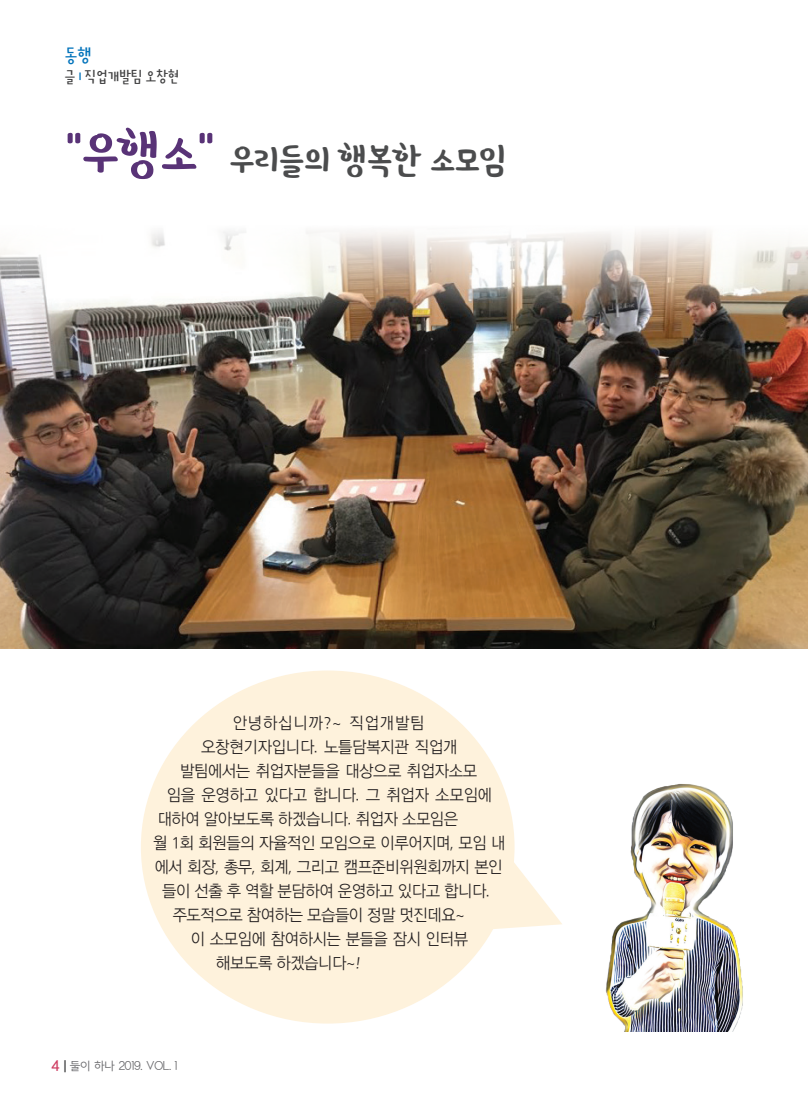
<style>
.page{position:relative;width:808px;height:1106px;background:#fff}
.page>*{position:absolute;margin:0;border:0;box-sizing:border-box;transform-origin:0 0}
.t1{font:37.5px "THE Choco B";letter-spacing:-.02em;color:#4b4c4d}
.t2{font:19.5px "THE Minitoy";color:#0273bb;scale:.95 1}
.t3{font:16.5px "THE Lux Go R";letter-spacing:-.03em;color:#231f20;scale:.95 1}
.t4{font:16.5px "THE Lux Go R";letter-spacing:.045em;color:#231f20;scale:.95 1}
.t5{font:16.5px "THE Minitoy";letter-spacing:-.02em;color:#3e3e3f;scale:.95 1}
.t6{font:11.25px "THE Jung 130";letter-spacing:-.05em;color:#636366}
.s1{color:#0273bb}
.s2{font-size:55.5px;color:#593377}
.s3{font-family:"THE Jung 150";font-size:13.5px;color:#ce3d62}
.s4{font-family:"THE Jung 150";font-size:13.5px;color:#4b4c4d}
</style>
<div class="page">
<img style="left:0;top:231px;width:808px;height:417px">
<img style="left:605px;top:784px;width:138px;height:248px">
<svg style="left:487px;top:758px;width:75px;height:180px"></svg>
<div style="left:141px;top:670px;width:373px;height:353px;background:#fef2dc;border-radius:50%"></div>
<p class="t2" style="left:64px;top:43px;width:31px">동행</p>
<p class="t5" style="left:64px;top:66px;width:123px">글 <span class="s1">|</span> 직업개발팀 오창현</p>
<h1 class="t1" style="left:64px;top:138px;width:445px"><span class="s2">“우행소”</span> 우리들의 행복한 소모임</h1>
<p class="t4" style="left:233px;top:714px;width:204px">안녕하십니까?~ 직업개발팀</p>
<p class="t3" style="left:201px;top:738px;width:271px">오창현기자입니다. 노틀담복지관 직업개</p>
<p class="t3" style="left:180px;top:762px;width:314px">발팀에서는 취업자분들을 대상으로 취업자소모</p>
<p class="t3" style="left:167px;top:786px;width:344px">임을 운영하고 있다고 합니다. 그 취업자 소모임에</p>
<p class="t3" style="left:158px;top:810px;width:318px">대하여 알아보도록 하겠습니다. 취업자 소모임은</p>
<p class="t3" style="left:153px;top:834px;width:373px">월 1회 회원들의 자율적인 모임으로 이루어지며, 모임 내</p>
<p class="t3" style="left:155px;top:858px;width:368px">에서 회장, 총무, 회계, 그리고 캠프준비위원회까지 본인</p>
<p class="t3" style="left:162px;top:882px;width:347px">들이 선출 후 역할 분담하여 운영하고 있다고 합니다.</p>
<p class="t3" style="left:173px;top:906px;width:309px">주도적으로 참여하는 모습들이 정말 멋진데요~</p>
<p class="t3" style="left:191px;top:930px;width:294px">이 소모임에 참여하시는 분들을 잠시 인터뷰</p>
<p class="t3" style="left:216px;top:954px;width:154px">해보도록 하겠습니다~!</p>
<p class="t6" style="left:51px;top:1059px;width:128px"><span class="s3">4</span> <span class="s4">|</span> 둘이 하나 2019. VOL. 1</p>
</div>
